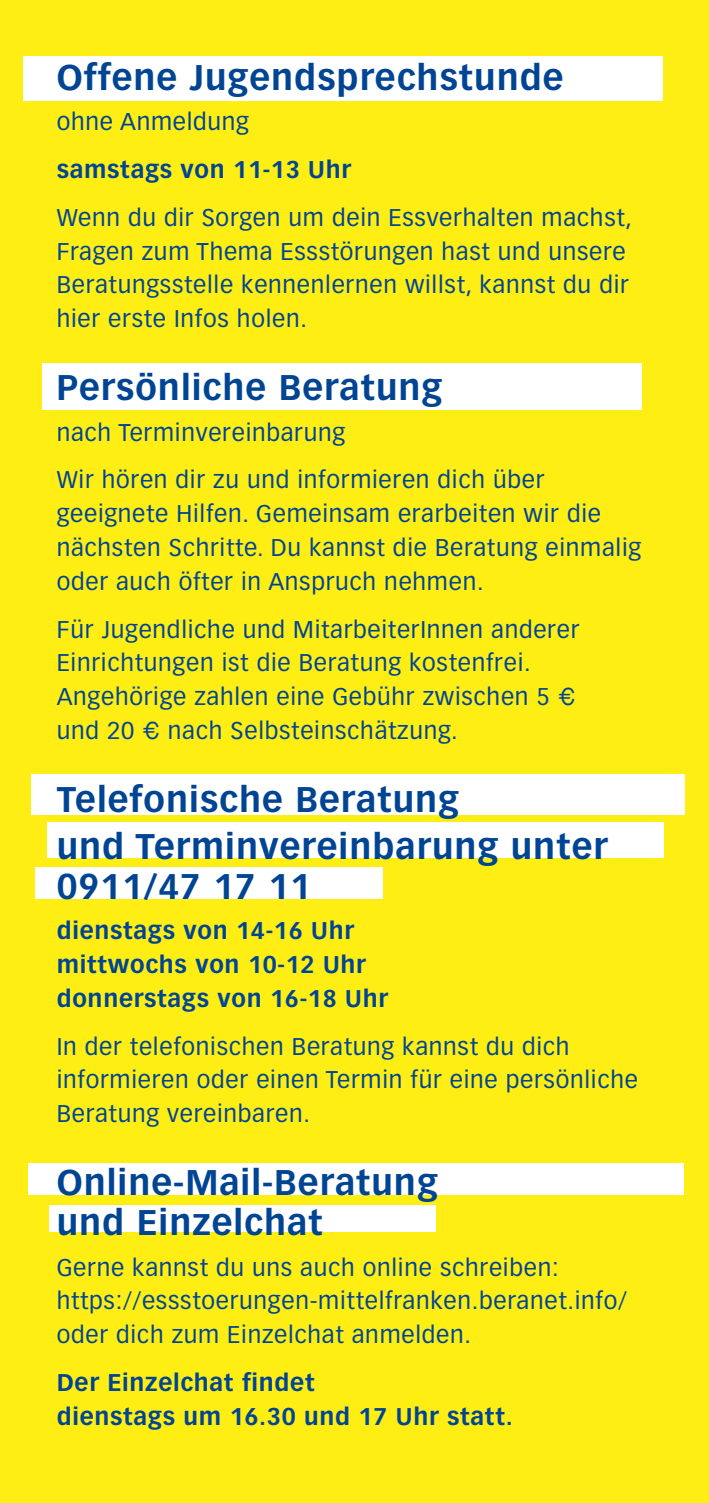
<style>
.page{position:relative;width:709px;height:1503px;background:#fff}
.page>*{position:absolute;margin:0;border:0;box-sizing:border-box;transform-origin:0 0}
.t1{font:700 35px/46.5px "Vectora LH";letter-spacing:.03em;color:#004494}
.t2{font:23.75px/33.8px "Vectora LH";letter-spacing:.03em;color:#004494}
.t3{font:700 23.75px/33.8px "Vectora LH";letter-spacing:.03em;color:#004494}
.s1{font-family:"Helvetica"}
</style>
<div class="page">
<div style="left:0;top:0;width:709px;height:1502px;background:#ffee13"></div>
<div style="left:23px;top:57px;width:640px;height:44px;background:#fff"></div>
<div style="left:43px;top:363px;width:598px;height:46px;background:#fff"></div>
<div style="left:28px;top:1162px;width:656px;height:32px;background:#fff"></div>
<div style="left:50px;top:1205px;width:386px;height:26px;background:#fff"></div>
<div style="left:35px;top:867px;width:348px;height:32px;background:#fff"></div>
<div style="left:47px;top:822px;width:616px;height:36px;background:#fff"></div>
<div style="left:31px;top:774px;width:653px;height:40px;background:#fff"></div>
<h1 class="t1" style="left:57px;top:54px;width:508px">Offene Jugendsprechstunde</h1>
<p class="t2" style="left:57px;top:105px;width:194px">ohne Anmeldung</p>
<p class="t3" style="left:57px;top:152px;width:296px">samstags von 11-13 Uhr</p>
<p class="t2" style="left:57px;top:201px;width:577px">Wenn du dir Sorgen um dein Essverhalten machst, Fragen zum Thema Essstörungen hast und unsere Beratungsstelle kennenlernen willst, kannst du dir hier erste Infos holen.</p>
<h1 class="t1" style="left:57px;top:364px;width:387px">Persönliche Beratung</h1>
<p class="t2" style="left:57px;top:408px;width:489px;line-height:48px">nach Terminvereinbarung<br>Wir hören dir zu und informieren dich über</p>
<p class="t2" style="left:57px;top:497px;width:586px">geeignete Hilfen. Gemeinsam erarbeiten wir die nächsten Schritte. Du kannst die Beratung einmalig oder auch öfter in Anspruch nehmen.</p>
<p class="t2" style="left:57px;top:612px;width:524px">Für Jugendliche und MitarbeiterInnen anderer Einrichtungen ist die Beratung kostenfrei.<br>Angehörige zahlen eine Gebühr zwischen 5 <span class="s1">€ </span>und 20 <span class="s1">€</span> nach Selbsteinschätzung.</p>
<h1 class="t1" style="left:57px;top:776px;width:552px">Telefonische Beratung<br>und Terminvereinbarung unter</h1>
<h1 class="t1" style="left:57px;top:863px;width:256px">0911/47 17 11</h1>
<p class="t3" style="left:57px;top:913px;width:333px">dienstags von 14-16 Uhr mittwochs von 10-12 Uhr donnerstags von 16-18 Uhr</p>
<p class="t2" style="left:57px;top:1029px;width:582px">In der telefonischen Beratung kannst du dich informieren oder einen Termin für eine persönliche<br>Beratung vereinbaren.</p>
<h1 class="t1" style="left:57px;top:1162px;width:382px;line-height:40px">Online-Mail-Beratung und Einzelchat</h1>
<p class="t2" style="left:57px;top:1250px;width:571px">Gerne kannst du uns auch online schreiben: https://essstoerungen-mittelfranken.beranet.info/ oder dich zum Einzelchat anmelden.</p>
<p class="t3" style="left:57px;top:1365px;width:457px">Der Einzelchat findet<br>dienstags um 16.30 und 17 Uhr statt.</p>
</div>
